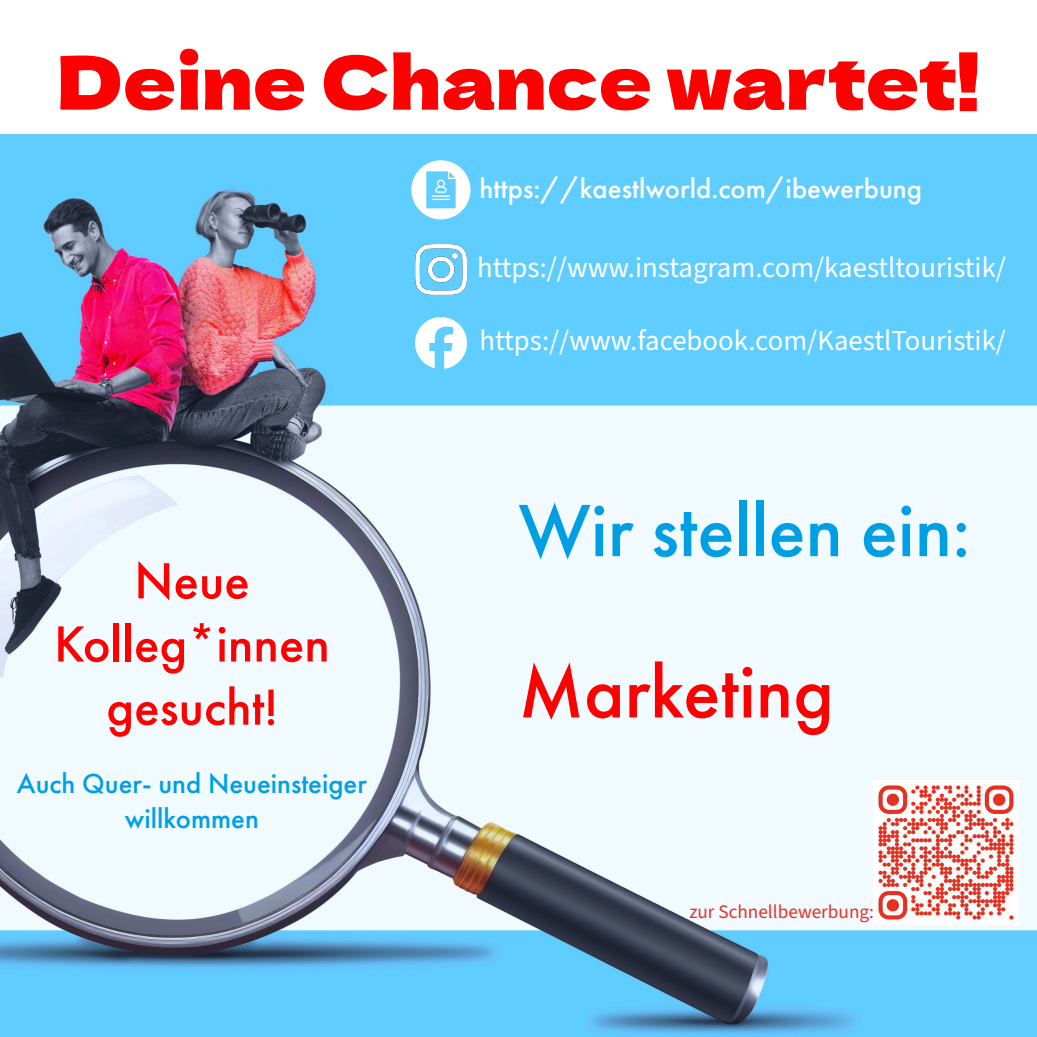
<style>
.page{position:relative;width:1037px;height:1037px;background:#fff}
.page>*{position:absolute;margin:0;border:0;box-sizing:border-box;transform-origin:0 0}
.t1{font:500 76.8px "Futura PT";color:#009fe3}
.t2{font:500 76.8px "Futura PT";color:#f00}
.t3{font:73.6px "Dela Gothic One";color:#f00}
.t4{font:500 52.8px/63.2px "Futura PT";color:#f00;text-align:center}
.t5{font:28.8px "Source Sans 3";color:#fff}
.t6{font:500 28.8px/34.4px "Futura PT";color:#009fe3;text-align:center}
.t7{font:500 28.8px "Futura PT";color:#fff}
.t8{font:19.2px "Source Sans 3";color:#e73223}
</style>
<div class="page">
<img style="left:0;top:135px;width:1037px;height:902px">
<img style="left:416px;top:244px;width:50px;height:51px">
<img style="left:416px;top:317px;width:50px;height:51px">
<img style="left:874px;top:780px;width:144px;height:144px">
<svg style="left:411px;top:160px;width:59px;height:59px"></svg>
<h2 class="t3" style="left:57px;top:25px;width:924px">Deine Chance wartet!</h2>
<p class="t7" style="left:479px;top:171px;width:444px">https://kaestlworld.com/ibewerbung</p>
<p class="t5" style="left:477px;top:249px;width:530px">https://www.instagram.com/kaestltouristik/</p>
<h3 class="t4" style="left:54px;top:549px;width:277px">Neue<br>Kolleg*innen gesucht!</h3>
<p class="t6" style="left:17px;top:766px;width:351px">Auch Quer- und Neueinsteiger willkommen</p>
<p class="t5" style="left:479px;top:322px;width:528px">https://www.facebook.com/KaestlTouristik/</p>
<h1 class="t1" style="left:518px;top:484px;width:453px">Wir stellen ein:</h1>
<h1 class="t2" style="left:518px;top:645px;width:317px">Marketing</h1>
<p class="t8" style="left:689px;top:900px;width:186px">zur Schnellbewerbung:</p>
</div>
